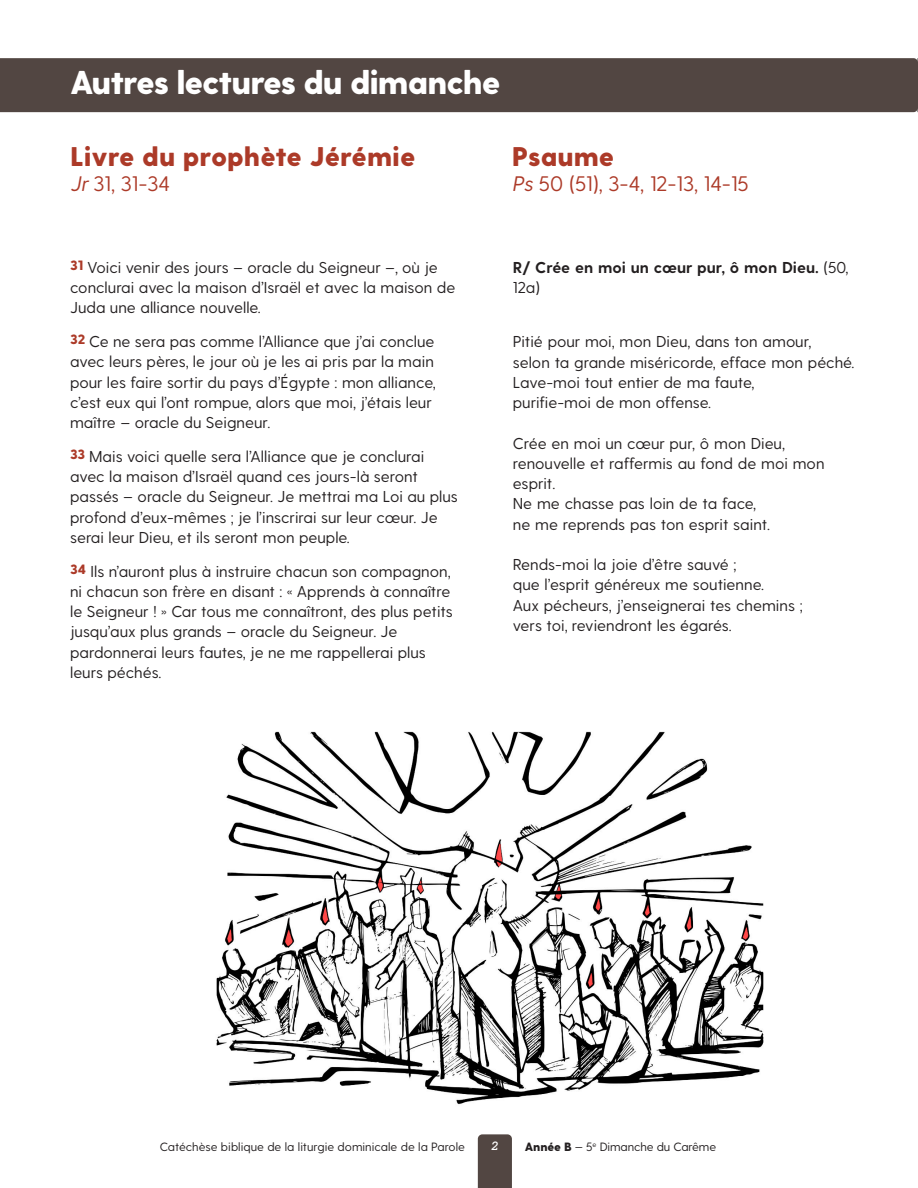
<style>
.page{position:relative;width:918px;height:1188px;background:#fff}
.page>*{position:absolute;margin:0;border:0;box-sizing:border-box;transform-origin:0 0}
.t1{font:800 33px "Greycliff CF";letter-spacing:-.03em;color:#fff}
.t2{font:800 27px "Greycliff CF";color:#ac3a28}
.t3{font:21px "Greycliff CF";color:#ac3a28}
.t4{font:15.75px/20.2px "Greycliff CF";color:#231f20}
.t5{font:700 15.75px/20.2px "Greycliff CF";color:#231f20}
.t6{font:12px "Greycliff CF";color:#231f20}
.t7{font:italic 600 12px "Visby Slab CF";color:#fff}
.s1{font-style:italic}
.s2{font-weight:400}
.s3{font-weight:800}
</style>
<div class="page">
<img style="left:216px;top:731px;width:548px;height:434px">
<div style="left:0;top:58px;width:918px;height:54px;background:#524642"></div>
<div style="left:478px;top:1134px;width:34px;height:54px;background:#524642"></div>
<h1 class="t1" style="left:70px;top:68px;width:432px">Autres lectures du dimanche</h1>
<h2 class="t2" style="left:70px;top:144px;width:347px">Livre du prophète Jérémie</h2>
<h3 class="t3" style="left:70px;top:174px;width:101px"><span class="s1">Jr</span> 31, 31-34</h3>
<h2 class="t2" style="left:512px;top:144px;width:104px">Psaume</h2>
<h3 class="t3" style="left:512px;top:174px;width:238px"><span class="s1">Ps</span> 50 (51), 3-4, 12-13, 14-15</h3>
<p class="t4" style="left:70px;top:258px;width:387px"><sup>31</sup> Voici venir des jours – oracle du Seigneur –, où je conclurai avec la maison d’Israël et avec la maison de<br>Juda une alliance nouvelle.</p>
<p class="t4" style="left:70px;top:332px;width:367px"><sup>32</sup> Ce ne sera pas comme l’Alliance que j’ai conclue avec leurs pères, le jour où je les ai pris par la main pour les faire sortir du pays d’Égypte : mon alliance, c’est eux qui l’ont rompue, alors que moi, j’étais leur maître – oracle du Seigneur.</p>
<p class="t4" style="left:70px;top:447px;width:389px"><sup>33</sup> Mais voici quelle sera l’Alliance que je conclurai avec la maison d’Israël quand ces jours-là seront passés – oracle du Seigneur. Je mettrai ma Loi au plus profond d’eux-mêmes ; je l’inscrirai sur leur cœur. Je serai leur Dieu, et ils seront mon peuple.</p>
<p class="t4" style="left:70px;top:562px;width:384px"><sup>34</sup> Ils n’auront plus à instruire chacun son compagnon, ni chacun son frère en disant : « Apprends à connaître le Seigneur ! » Car tous me connaîtront, des plus petits jusqu’aux plus grands – oracle du Seigneur. Je pardonnerai leurs fautes, je ne me rappellerai plus leurs péchés.</p>
<p class="t5" style="left:513px;top:258px;width:337px">R/ Crée en moi un cœur pur, ô mon Dieu. <span class="s2">(50,<br>12a)</span></p>
<p class="t4" style="left:513px;top:333px;width:343px">Pitié pour moi, mon Dieu, dans ton amour,<br>selon ta grande miséricorde, efface mon péché.<br>Lave-moi tout entier de ma faute,<br>purifie-moi de mon offense.</p>
<p class="t4" style="left:513px;top:434px;width:313px">Crée en moi un cœur pur, ô mon Dieu, renouvelle et raffermis au fond de moi mon esprit.<br>Ne me chasse pas loin de ta face,<br>ne me reprends pas ton esprit saint.</p>
<p class="t4" style="left:513px;top:555px;width:292px">Rends-moi la joie d’être sauvé ;<br>que l’esprit généreux me soutienne.<br>Aux pécheurs, j’enseignerai tes chemins ; vers toi, reviendront les égarés.</p>
<p class="t6" style="left:160px;top:1141px;width:307px">Catéchèse biblique de la liturgie dominicale de la Parole</p>
<p class="t7" style="left:492px;top:1141px;width:8px">2</p>
<p class="t6" style="left:525px;top:1141px;width:193px"><span class="s3">Année B</span> — 5<sup>e</sup> Dimanche du Carême</p>
</div>
